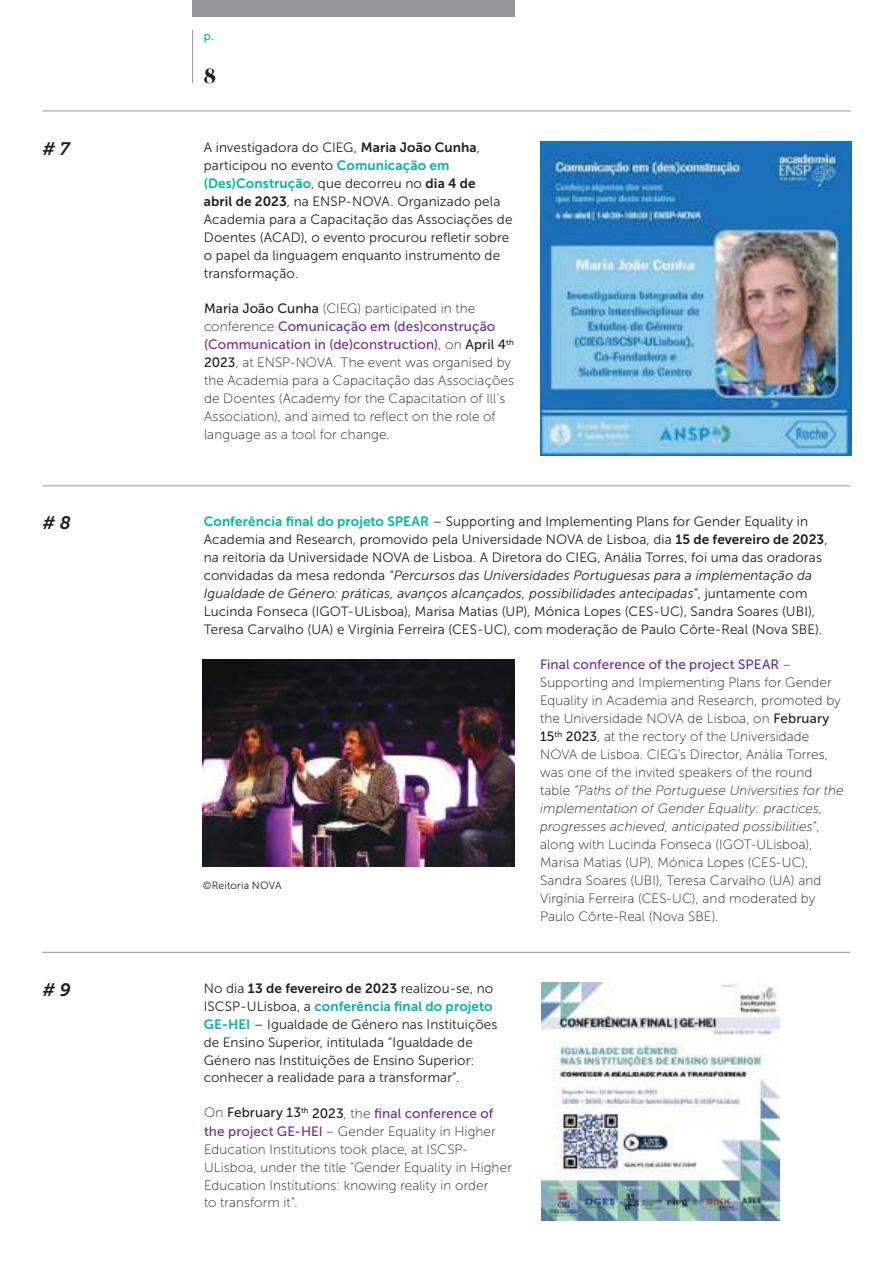
<style>
.page{position:relative;width:893px;height:1263px;background:#fff}
.page>*{position:absolute;margin:0;border:0;box-sizing:border-box;transform-origin:0 0}
.t1{font:italic 18px "Museo Slab 700";color:#241f1f}
.t2{font:18px "Eloquent JF Pro";color:#241f1f}
.t3{font:13.5px/18px "Museo Sans 300";letter-spacing:.01em;color:#241f1f}
.t4{font:13.5px/18px "Museo Sans 100";letter-spacing:.01em;color:#241f1f}
.t5{font:13.5px/18px "Museo Sans 500";letter-spacing:.01em;color:#722c90}
.t6{font:13.5px "Museo Sans 700";letter-spacing:.01em;color:#01b79d}
.t7{font:12px "Museo Sans 500";color:#01b79d}
.t8{font:10.5px "Museo Sans 300";letter-spacing:.01em;color:#241f1f}
.s1{font-family:"Museo Sans 700"}
.s2{font-family:"Museo Sans 700";color:#01b79d}
.s3{font-family:"Museo Sans 300";color:#241f1f}
.s4{color:#241f1f}
.s5{font-family:"Museo Sans 500"}
.s6{font-family:"Museo Sans 100";color:#241f1f}
.s7{font-style:italic}
.s8{font-family:"Museo Sans 500";color:#722c90}
</style>
<div class="page">
<div style="left:192px;top:0;width:322px;height:17px;background:#969698"></div>
<hr style="left:192px;top:30px;width:1px;height:53px;background:#969698">
<hr style="left:43px;top:111px;width:807px;height:1px;background:#969698">
<hr style="left:43px;top:485px;width:807px;height:1px;background:#969698">
<img style="left:540px;top:142px;width:311px;height:313px">
<img style="left:203px;top:659px;width:311px;height:208px">
<hr style="left:42px;top:952px;width:808px;height:1px;background:#969698">
<img style="left:541px;top:982px;width:238px;height:238px">
<p class="t7" style="left:204px;top:29px;width:12px">p.</p>
<h1 class="t2" style="left:204px;top:66px;width:13px">8</h1>
<h1 class="t1" style="left:43px;top:139px;width:29px"># 7</h1>
<p class="t3" style="left:204px;top:138px;width:278px">A investigadora do CIEG, <span class="s1">Maria João Cunha</span>, participou no evento <span class="s2">Comunicação em</span></p>
<p class="t6" style="left:204px;top:176px;width:273px">(Des)Construção<span class="s3">, que decorreu no</span> <span class="s4">dia 4 de</span></p>
<p class="t3" style="left:204px;top:192px;width:310px"><span class="s1">abril de 2023</span>, na ENSP-NOVA. Organizado pela Academia para a Capacitação das Associações de Doentes (ACAD), o evento procurou refletir sobre o papel da linguagem enquanto instrumento de transformação.</p>
<p class="t4" style="left:204px;top:299px;width:273px"><span class="s5">Maria João Cunha</span> (CIEG) participated in the</p>
<p class="t5" style="left:204px;top:317px;width:311px"><span class="s6">conference</span> Comunicação em (des)construção (Communication in (de)construction)<span class="s6">, on</span> <span class="s4">April 4</span><sup>th</sup></p>
<p class="t4" style="left:204px;top:353px;width:312px"><span class="s5">2023</span>, at ENSP-NOVA. The event was organised by the Academia para a Capacitação das Associações de Doentes (Academy for the Capacitation of Ill’s Association), and aimed to reflect on the role of language as a tool for change.</p>
<h1 class="t1" style="left:43px;top:513px;width:30px"># 8</h1>
<p class="t3" style="left:204px;top:512px;width:625px"><span class="s2">Conferência final do projeto SPEAR</span> – Supporting and Implementing Plans for Gender Equality in Academia and Research, promovido pela Universidade NOVA de Lisboa, dia <span class="s1">15 de fevereiro de 2023</span>, na reitoria da Universidade NOVA de Lisboa. A Diretora do CIEG, Anália Torres, foi uma das oradoras convidadas da mesa redonda <span class="s7">“Percursos das Universidades Portuguesas para a implementação da Igualdade de Género: práticas, avanços alcançados, possibilidades antecipadas”</span>, juntamente com Lucinda Fonseca (IGOT-ULisboa), Marisa Matias (UP), Mónica Lopes (CES-UC), Sandra Soares (UBI), Teresa Carvalho (UA) e Virgínia Ferreira (CES-UC), com moderação de Paulo Côrte-Real (Nova SBE).</p>
<p class="t5" style="left:540px;top:656px;width:252px">Final conference of the project SPEAR <span class="s6">–</span></p>
<p class="t4" style="left:540px;top:674px;width:305px">Supporting and Implementing Plans for Gender Equality in Academia and Research, promoted by the Universidade NOVA de Lisboa, on <span class="s5">February 15</span><sup>th</sup> <span class="s5">2023</span>, at the rectory of the Universidade NOVA de Lisboa. CIEG’s Director, Anália Torres, was one of the invited speakers of the round table <span class="s7">“Paths of the Portuguese Universities for the implementation of Gender Equality: practices, progresses achieved, anticipated possibilities”</span>, along with Lucinda Fonseca (IGOT-ULisboa), Marisa Matias (UP), Mónica Lopes (CES-UC), Sandra Soares (UBI), Teresa Carvalho (UA) and Virgínia Ferreira (CES-UC), and moderated by Paulo Côrte-Real (Nova SBE).</p>
<p class="t8" style="left:203px;top:880px;width:80px">©Reitoria NOVA</p>
<h1 class="t1" style="left:43px;top:979px;width:30px"># 9</h1>
<p class="t3" style="left:204px;top:979px;width:291px">No dia <span class="s1">13 de fevereiro de 2023</span> realizou-se, no</p>
<p class="t6" style="left:204px;top:998px;width:290px"><span class="s3">ISCSP-ULisboa, a</span> conferência final do projeto</p>
<p class="t3" style="left:204px;top:1015px;width:295px"><span class="s2">GE-HEI</span> – Igualdade de Género nas Instituições de Ensino Superior, intitulada “Igualdade de Género nas Instituições de Ensino Superior: conhecer a realidade para a transformar”.</p>
<p class="t5" style="left:204px;top:1104px;width:291px"><span class="s6">On</span> <span class="s4">February 13</span><sup>th</sup> <span class="s4">2023</span><span class="s6">, the</span> final conference of</p>
<p class="t4" style="left:204px;top:1122px;width:309px"><span class="s8">the project GE-HEI</span> – Gender Equality in Higher Education Institutions took place, at ISCSP-ULisboa, under the title “Gender Equality in Higher Education Institutions: knowing reality in order<br>to transform it”.</p>
</div>
